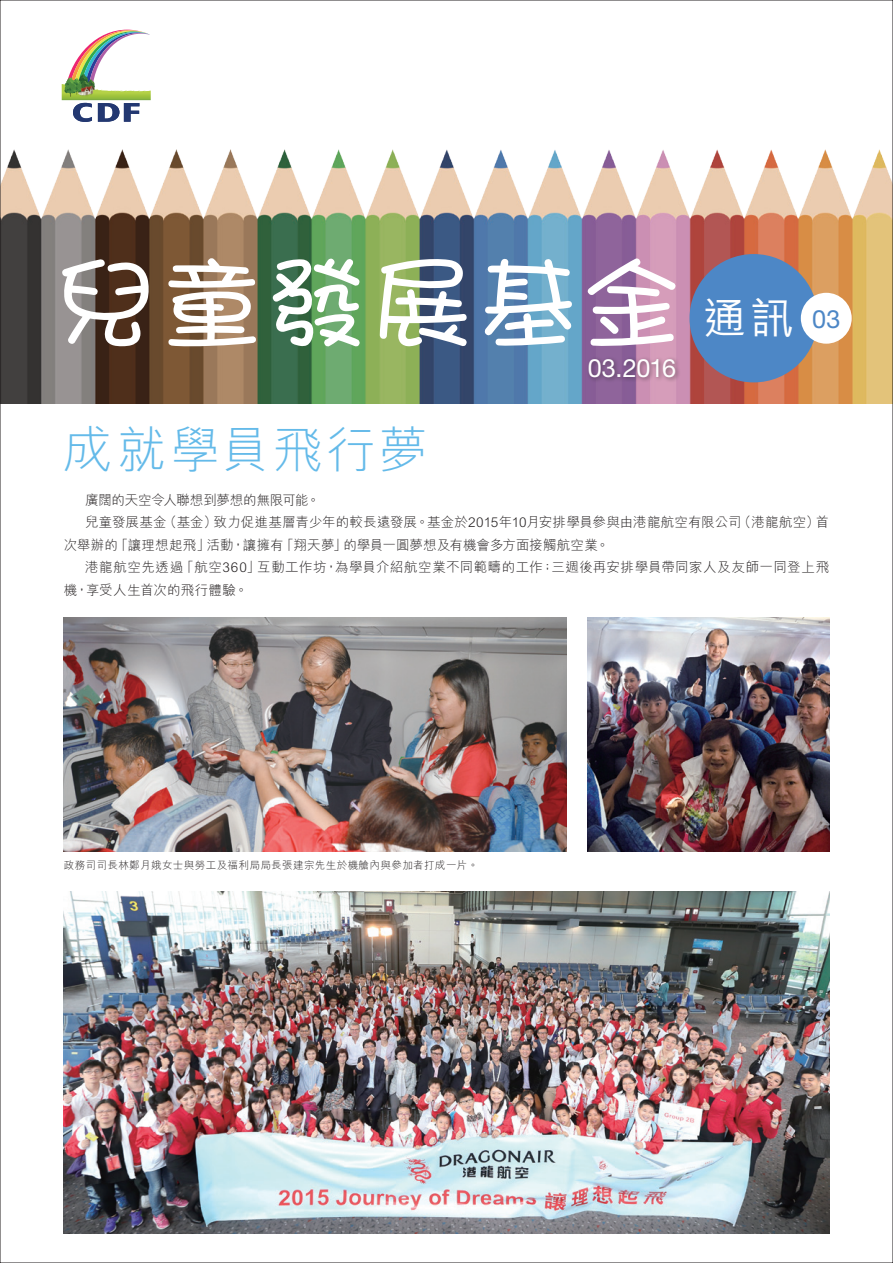
<style>
.page{position:relative;width:893px;height:1263px;background:#fff}
.page>*{position:absolute;margin:0;border:0;box-sizing:border-box;transform-origin:0 0}
.t1{font:500 99.6px "M Young HK";letter-spacing:.055em;color:#fff}
.t2{font:300 49.5px "M Hei HK";letter-spacing:.065em;color:#64bae9}
.t3{font:500 42.75px "M Hei HK";color:#fff}
.t4{font:25.2px "Helvetica Neue";letter-spacing:-.025em;color:#fff}
.t5{font:300 13.5px/22.5px "M Hei HK";letter-spacing:.01em;color:#231f20}
.t6{font:300 13.5px/22.5px "M Hei HK";letter-spacing:.035em;color:#231f20}
.t7{font:300 13.5px "M Hei HK";letter-spacing:-.015em;color:#231f20}
.t8{font:300 10.5px "M Hei HK";letter-spacing:.04em;color:#231f20}
.s1{font-family:"Helvetica Neue";font-weight:400;font-size:25.2px;color:#4d87c6}
</style>
<div class="page">
<svg style="left:62px;top:30px;width:89px;height:92px"></svg>
<img style="left:64px;top:77px;width:7px;height:20px">
<img style="left:2px;top:150px;width:889px;height:254px">
<img style="left:64px;top:618px;width:503px;height:233px">
<img style="left:588px;top:618px;width:241px;height:233px">
<img style="left:64px;top:892px;width:765px;height:341px">
<div style="left:586px;top:356px;width:95px;height:27px;background:#231f20;opacity:.5"></div>
<div style="left:689px;top:254px;width:129px;height:128px;background:#4d87c6;border-radius:50%"></div>
<div style="left:801px;top:293px;width:51px;height:51px;background:#fff;border-radius:50%"></div>
<h1 class="t1" style="left:55px;top:235px;width:628px">兒童發展基金</h1>
<h3 class="t4" style="left:588px;top:353px;width:90px">03.2016</h3>
<h3 class="t3" style="left:703px;top:287px;width:139px">通訊 <span class="s1">03</span></h3>
<h1 class="t2" style="left:64px;top:415px;width:366px">成就學員飛行夢</h1>
<p class="t7" style="left:85px;top:490px;width:237px">廣闊的天空令人聯想到夢想的無限可能。</p>
<p class="t5" style="left:64px;top:511px;width:767px;text-indent:21px">兒童發展基金（基金）致力促進基層青少年的較長遠發展。基金於2015年10月安排學員參與由港龍航空有限公司（港龍航空）首次舉辦的「讓理想起飛」活動，讓擁有「翔天夢」的學員一圓夢想及有機會多方面接觸航空業。</p>
<p class="t6" style="left:64px;top:556px;width:767px;text-indent:21px">港龍航空先透過「航空360」互動工作坊，為學員介紹航空業不同範疇的工作；三週後再安排學員帶同家人及友師一同登上飛機，享受人生首次的飛行體驗。</p>
<p class="t8" style="left:64px;top:858px;width:416px">政務司司長林鄭月娥女士與勞工及福利局局長張建宗先生於機艙內與參加者打成一片。</p>
</div>
